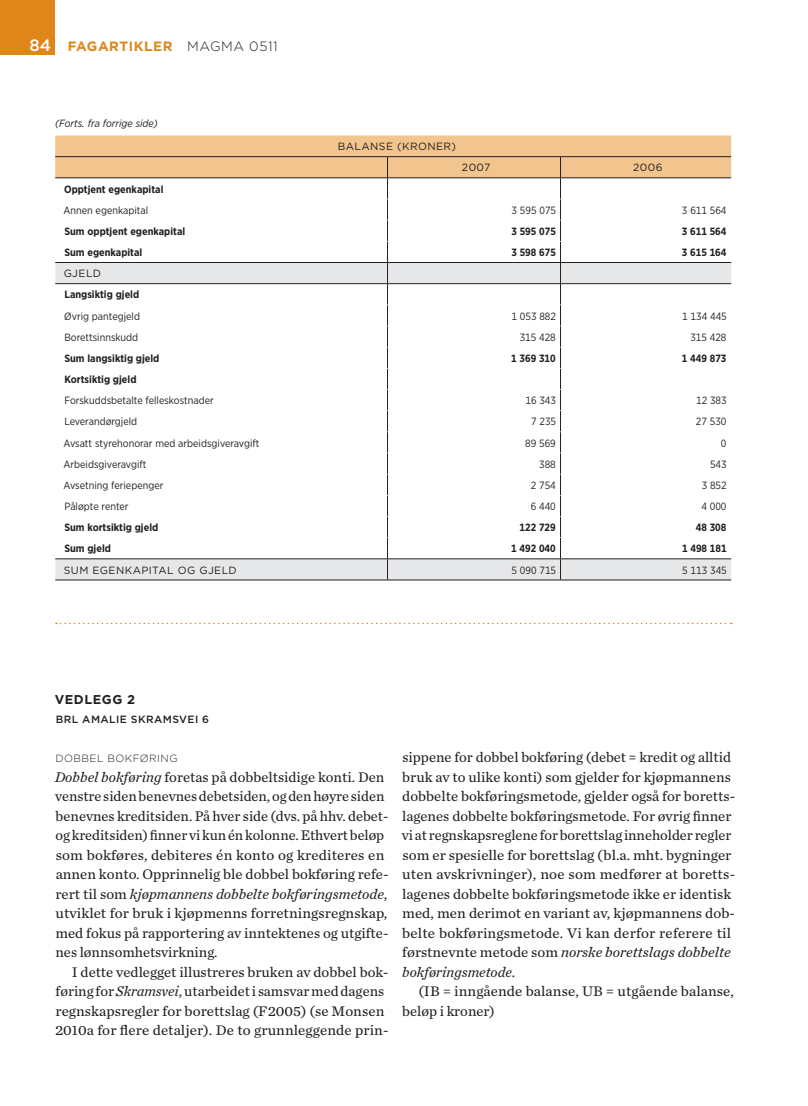
<style>
.page{position:relative;width:808px;height:1106px;background:#fff}
.page>*{position:absolute;margin:0;border:0;box-sizing:border-box;transform-origin:0 0}
.t1{font:14.55px/19.5px "Chronicle Text G2";color:#231f20}
.t2{font:700 13.5px "Gotham";letter-spacing:.04em;color:#df8619}
.t3{font:700 12.75px "Gotham";letter-spacing:.04em;color:#231f20}
.t4{font:10.5px "Gotham Narrow";color:#231f20}
.t5{font:700 10.5px "Gotham Narrow";color:#231f20}
.t6{font:10.5px "Gotham";letter-spacing:.04em;color:#231f20}
.t7{font:italic 10.5px "Gotham Narrow";color:#231f20}
.t8{font:500 10.5px "Gotham";letter-spacing:.04em;color:#231f20}
.t9{font:300 10.5px "Gotham";letter-spacing:.04em;color:#231f20}
.s1{font-weight:500;font-size:16.5px;color:#fff}
.s2{font-weight:300;color:#231f20}
.s3{font-style:italic}
</style>
<div class="page">
<div style="left:0;top:0;width:55px;height:55px;background:#df8619"></div>
<svg style="left:55px;top:135px;width:676px;height:444px"></svg>
<hr style="left:55px;top:156px;width:676px;height:1px;background:#231f20">
<hr style="left:55px;top:177px;width:676px;height:1px;background:#231f20">
<hr style="left:55px;top:262px;width:676px;height:1px;background:#231f20">
<hr style="left:55px;top:283px;width:676px;height:1px;background:#231f20">
<hr style="left:55px;top:558px;width:676px;height:1px;background:#231f20">
<hr style="left:55px;top:579px;width:676px;height:1px;background:#231f20">
<svg style="left:56px;top:622px;width:676px;height:2px"></svg>
<p class="t2" style="left:29px;top:41px;width:250px"><span class="s1">84</span> FAGARTIKLER <span class="s2">MAGMA 0511</span></p>
<p class="t7" style="left:55px;top:120px;width:104px">(Forts. fra forrige side)</p>
<p class="t6" style="left:338px;top:142px;width:120px">BA LAN SE (KRO NER)</p>
<p class="t6" style="left:462px;top:164px;width:30px">2007</p>
<p class="t6" style="left:633px;top:164px;width:31px">2006</p>
<p class="t5" style="left:64px;top:185px;width:101px">Opp tjent egen ka pi tal</p>
<p class="t4" style="left:63px;top:206px;width:86px">An nen egen ka pi tal</p>
<p class="t4" style="left:511px;top:206px;width:46px">3 595 075</p>
<p class="t4" style="left:682px;top:206px;width:46px">3 611 564</p>
<p class="t5" style="left:64px;top:227px;width:122px">Sum opp tjent egen ka pi tal</p>
<p class="t5" style="left:511px;top:227px;width:46px">3 595 075</p>
<p class="t5" style="left:682px;top:227px;width:46px">3 611 564</p>
<p class="t5" style="left:64px;top:248px;width:80px">Sum egen ka pi tal</p>
<p class="t5" style="left:511px;top:248px;width:46px">3 598 675</p>
<p class="t5" style="left:682px;top:248px;width:46px">3 615 164</p>
<p class="t6" style="left:64px;top:269px;width:39px">GJELD</p>
<p class="t5" style="left:64px;top:291px;width:76px">Lang sik tig gjeld</p>
<p class="t4" style="left:64px;top:312px;width:77px">Øv rig pan te gjeld</p>
<p class="t4" style="left:511px;top:312px;width:46px">1 053 882</p>
<p class="t4" style="left:682px;top:312px;width:46px">1 134 445</p>
<p class="t4" style="left:64px;top:333px;width:75px">Borettsinnskudd</p>
<p class="t4" style="left:520px;top:333px;width:38px">315 428</p>
<p class="t4" style="left:690px;top:333px;width:38px">315 428</p>
<p class="t5" style="left:64px;top:354px;width:97px">Sum lang sik tig gjeld</p>
<p class="t5" style="left:511px;top:354px;width:46px">1 369 310</p>
<p class="t5" style="left:682px;top:354px;width:46px">1 449 873</p>
<p class="t5" style="left:64px;top:375px;width:73px">Kort sik tig gjeld</p>
<p class="t4" style="left:64px;top:396px;width:151px">For skudds be tal te fel les kost na der</p>
<p class="t4" style="left:525px;top:396px;width:32px">16 343</p>
<p class="t4" style="left:696px;top:396px;width:32px">12 383</p>
<p class="t4" style="left:64px;top:418px;width:74px">Le ve ran dør gjeld</p>
<p class="t4" style="left:531px;top:418px;width:27px">7 235</p>
<p class="t4" style="left:696px;top:418px;width:32px">27 530</p>
<p class="t4" style="left:63px;top:439px;width:198px">Av satt sty re ho no rar med ar beids gi ver av gift</p>
<p class="t4" style="left:525px;top:439px;width:32px">89 569</p>
<p class="t4" style="left:721px;top:439px;width:7px">0</p>
<p class="t4" style="left:63px;top:460px;width:85px">Ar beids gi ver av gift</p>
<p class="t4" style="left:539px;top:460px;width:18px">388</p>
<p class="t4" style="left:710px;top:460px;width:18px">543</p>
<p class="t4" style="left:63px;top:481px;width:101px">Av set ning fe rie pen ger</p>
<p class="t4" style="left:531px;top:481px;width:27px">2 754</p>
<p class="t4" style="left:701px;top:481px;width:27px">3 852</p>
<p class="t4" style="left:64px;top:502px;width:66px">På løp te ren ter</p>
<p class="t4" style="left:531px;top:502px;width:27px">6 440</p>
<p class="t4" style="left:701px;top:502px;width:27px">4 000</p>
<p class="t5" style="left:64px;top:524px;width:95px">Sum kort sik tig gjeld</p>
<p class="t5" style="left:519px;top:524px;width:38px">122 729</p>
<p class="t5" style="left:696px;top:524px;width:32px">48 308</p>
<p class="t5" style="left:64px;top:545px;width:48px">Sum gjeld</p>
<p class="t5" style="left:511px;top:545px;width:46px">1 492 040</p>
<p class="t5" style="left:682px;top:545px;width:46px">1 498 181</p>
<p class="t6" style="left:64px;top:566px;width:174px">SUM EGEN KA PI TAL OG GJELD</p>
<p class="t4" style="left:511px;top:566px;width:46px">5 090 715</p>
<p class="t4" style="left:682px;top:566px;width:46px">5 113 345</p>
<p class="t3" style="left:55px;top:694px;width:82px">VEDLEGG 2</p>
<p class="t8" style="left:56px;top:715px;width:155px">BRL AMALIE SKRAMSVEI 6</p>
<p class="t9" style="left:56px;top:754px;width:123px">DOBBEL BOK FØ RING</p>
<p class="t1" style="left:55px;top:768px;width:335px"><span class="s3">Dobbel bok fø ring</span> fore tas på dob belt si di ge kon ti. Den venst re si den be nev nes de bet si den, og den høy re si den be nev nes kreditsiden. På hver side (dvs. på hhv. de bet&shy;og kreditsiden) fin ner vi kun én ko lon ne. Et hvert be løp som bok fø res, de bi te res én kon to og kre di te res en an nen kon to. Opp rin ne lig ble dob bel bok fø ring re fe&shy;rert til som <span class="s3">kjøp man nens dob bel te bokføringsmetode</span>, ut vik let for bruk i kjøp menns for ret nings regn skap, med fo kus på rap por te ring av inn tek te nes og ut gif te&shy;nes lønnsomhetsvirkning.</p>
<p class="t1" style="left:55px;top:963px;width:335px;text-indent:17px">I det te ved leg get il lust re res bru ken av dob bel bok&shy;fø ring for <span class="s3">Skrams vei</span>, ut ar bei det i sam svar med da gens regn skaps reg ler for bo retts lag (F2005) (se Mon sen 2010a for fle re de tal jer). De to grunn leg gen de prin-</p>
<p class="t1" style="left:402px;top:748px;width:335px">sip pe ne for dob bel bok fø ring (de bet = kre dit og all tid bruk av to uli ke kon ti) som gjel der for kjøp man nens dob bel te bokføringsmetode, gjel der også for bo retts&shy;la ge nes dob bel te bokføringsmetode. For øv rig fin ner vi at regn skaps reg le ne for bo retts lag in ne hol der reg ler som er spe si el le for bo retts lag (bl.a. mht. byg nin ger uten av skriv nin ger), noe som med fø rer at bo retts&shy;la ge nes dob bel te bokføringsmetode ikke er iden tisk med, men der imot en va ri ant av, kjøp man nens dob&shy;bel te bokføringsmetode. Vi kan der for re fe re re til først nevn te me to de som <span class="s3">nor ske bo retts lags dob bel te bokføringsmetode</span>.</p>
<p class="t1" style="left:402px;top:982px;width:333px;text-indent:16px">(IB = inn gå en de ba lan se, UB = ut gå en de ba lan se, be løp i kro ner)</p>
</div>
